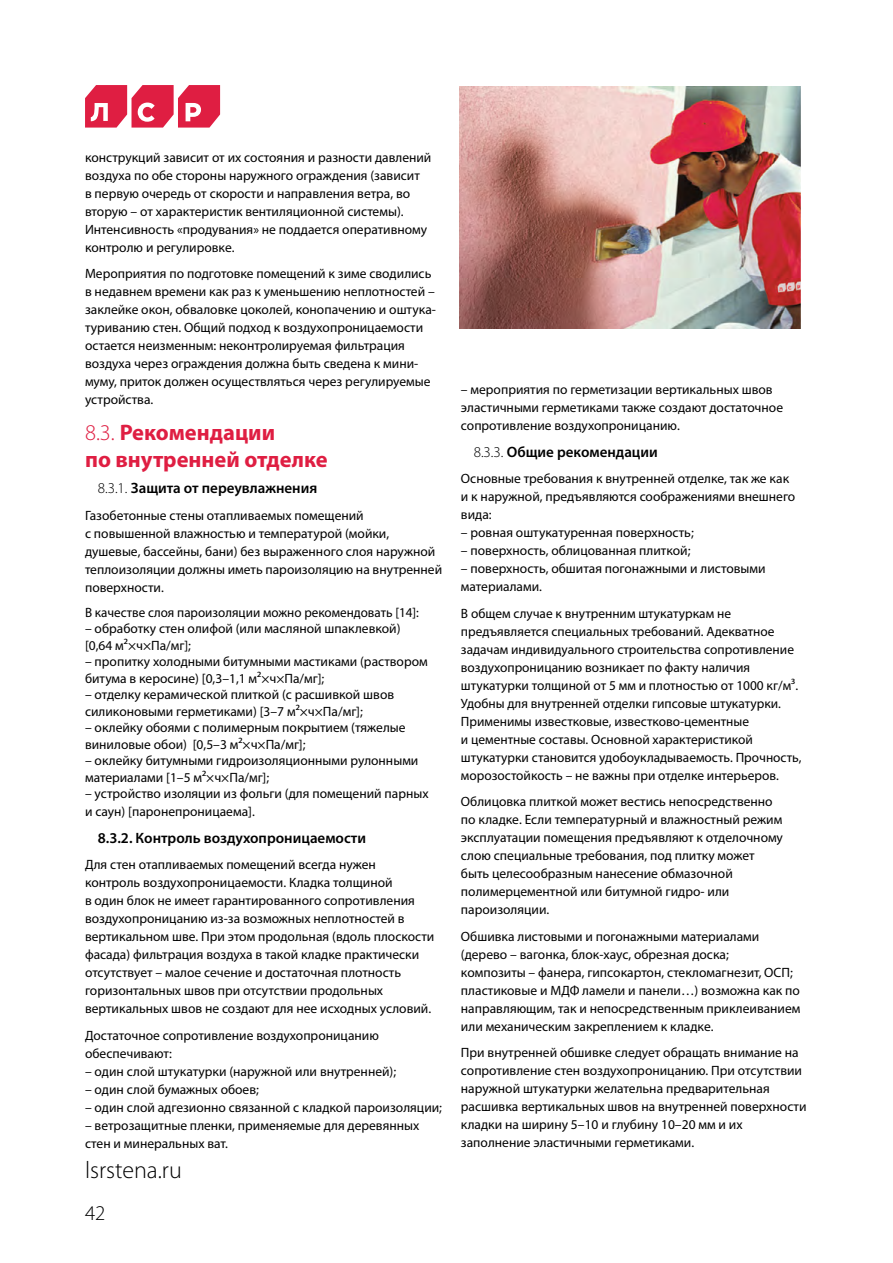
<style>
.page{position:relative;width:893px;height:1263px;background:#fff}
.page>*{position:absolute;margin:0;border:0;box-sizing:border-box;transform-origin:0 0}
.t1{font:300 24px "Myriad Pro";color:#000}
.t2{font:700 22.5px/27px "Myriad Pro";color:#df1e42}
.t3{font:300 21px "Myriad Pro";color:#000}
.t4{font:600 15px "Myriad Pro";color:#000}
.t5{font:13.5px/18px "Myriad Pro";color:#000}
.s1{font-weight:300}
</style>
<div class="page">
<svg style="left:85px;top:85px;width:135px;height:43px"></svg>
<img style="left:459px;top:86px;width:341px;height:242px">
<p class="t5" style="left:85px;top:148px;width:348px">конструкций зависит от их состояния и разности давлений воздуха по обе стороны наружного ограждения (зависит<br>в первую очередь от скорости и направления ветра, во вторую – от характеристик вентиляционной системы).<br>Интенсивность «продувания» не поддается оперативному контролю и регулировке.</p>
<p class="t5" style="left:85px;top:264px;width:352px">Мероприятия по подготовке помещений к зиме сводились в недавнем времени как раз к уменьшению неплотностей – заклейке окон, обваловке цоколей, конопачению и оштука&shy;туриванию стен. Общий подход к воздухопроницаемости остается неизменным: неконтролируемая фильтрация воздуха через ограждения должна быть сведена к мини&shy;муму, приток должен осуществляться через регулируемые устройства.</p>
<h2 class="t2" style="left:85px;top:418px;width:244px"><span class="s1">8.3.</span> Рекомендации<br>по внутренней отделке</h2>
<p class="t4" style="left:98px;top:479px;width:221px"><span class="s1">8.3.1.</span> Защита от переувлажнения</p>
<p class="t5" style="left:85px;top:506px;width:359px">Газобетонные стены отапливаемых помещений<br>с повышенной влажностью и температурой (мойки, душевые, бассейны, бани) без выраженного слоя наружной теплоизоляции должны иметь пароизоляцию на внутренней поверхности.</p>
<p class="t5" style="left:85px;top:603px;width:335px">В качестве слоя пароизоляции можно рекомендовать [14]:</p>
<p class="t5" style="left:85px;top:620px;width:317px;line-height:16.5px">– обработку стен олифой (или масляной шпаклевкой) [0,64 м²×ч×Па/мг];</p>
<p class="t5" style="left:85px;top:653px;width:344px;line-height:16.5px">– пропитку холодными битумными мастиками (раствором битума в керосине) [0,3–1,1 м²×ч×Па/мг];</p>
<p class="t5" style="left:85px;top:686px;width:311px;line-height:16.5px">– отделку керамической плиткой (с расшивкой швов силиконовыми герметиками) [3–7 м²×ч×Па/мг];</p>
<p class="t5" style="left:85px;top:719px;width:322px;line-height:16.5px">– оклейку обоями с полимерным покрытием (тяжелые виниловые обои) [0,5–3 м²×ч×Па/мг];</p>
<p class="t5" style="left:85px;top:752px;width:335px;line-height:16.5px">– оклейку битумными гидроизоляционными рулонными материалами [1–5 м²×ч×Па/мг];</p>
<p class="t5" style="left:85px;top:784px;width:345px">– устройство изоляции из фольги (для помещений парных и саун) [паронепроницаема].</p>
<p class="t4" style="left:98px;top:828px;width:270px">8.3.2. Контроль воздухопроницаемости</p>
<p class="t5" style="left:85px;top:855px;width:351px">Для стен отапливаемых помещений всегда нужен контроль воздухопроницаемости. Кладка толщиной<br>в один блок не имеет гарантированного сопротивления воздухопроницанию из-за возможных неплотностей в вертикальном шве. При этом продольная (вдоль плоскости фасада) фильтрация воздуха в такой кладке практически отсутствует – малое сечение и достаточная плотность горизонтальных швов при отсутствии продольных вертикальных швов не создают для нее исходных условий.</p>
<p class="t5" style="left:85px;top:1026px;width:295px">Достаточное сопротивление воздухопроницанию обеспечивают:</p>
<p class="t5" style="left:85px;top:1062px;width:313px">– один слой штукатурки (наружной или внутренней);</p>
<p class="t5" style="left:85px;top:1080px;width:175px">– один слой бумажных обоев;</p>
<p class="t5" style="left:85px;top:1098px;width:359px">– один слой адгезионно связанной с кладкой пароизоляции;</p>
<p class="t5" style="left:85px;top:1116px;width:336px">– ветрозащитные пленки, применяемые для деревянных стен и минеральных ват.</p>
<h1 class="t1" style="left:85px;top:1157px;width:98px">lsrstena.ru</h1>
<h3 class="t3" style="left:85px;top:1202px;width:22px">42</h3>
<p class="t5" style="left:461px;top:380px;width:324px">– мероприятия по герметизации вертикальных швов эластичными герметиками также создают достаточное сопротивление воздухопроницанию.</p>
<p class="t4" style="left:474px;top:442px;width:186px"><span class="s1">8.3.3.</span> Общие рекомендации</p>
<p class="t5" style="left:461px;top:469px;width:336px">Основные требования к внутренней отделке, так же как и к наружной, предъявляются соображениями внешнего вида:</p>
<p class="t5" style="left:461px;top:523px;width:234px">– ровная оштукатуренная поверхность;</p>
<p class="t5" style="left:461px;top:541px;width:231px">– поверхность, облицованная плиткой;</p>
<p class="t5" style="left:461px;top:559px;width:306px">– поверхность, обшитая погонажными и листовыми материалами.</p>
<p class="t5" style="left:461px;top:604px;width:342px">В общем случае к внутренним штукатуркам не предъявляется специальных требований. Адекватное задачам индивидуального строительства сопротивление воздухопроницанию возникает по факту наличия штукатурки толщиной от 5 мм и плотностью от 1000 кг/м³.<br>Удобны для внутренней отделки гипсовые штукатурки.<br>Применимы известковые, известково-цементные<br>и цементные составы. Основной характеристикой штукатурки становится удобоукладываемость. Прочность, морозостойкость – не важны при отделке интерьеров.</p>
<p class="t5" style="left:461px;top:792px;width:324px">Облицовка плиткой может вестись непосредственно по кладке. Если температурный и влажностный режим эксплуатации помещения предъявляют к отделочному слою специальные требования, под плитку может быть целесообразным нанесение обмазочной полимерцементной или битумной гидро- или пароизоляции.</p>
<p class="t5" style="left:461px;top:927px;width:341px">Обшивка листовыми и погонажными материалами (дерево – вагонка, блок-хаус, обрезная доска;<br>композиты – фанера, гипсокартон, стекломагнезит, ОСП; пластиковые и МДФ ламели и панели…) возможна как по направляющим, так и непосредственным приклеиванием или механическим закреплением к кладке.</p>
<p class="t5" style="left:461px;top:1043px;width:347px">При внутренней обшивке следует обращать внимание на сопротивление стен воздухопроницанию. При отсутствии наружной штукатурки желательна предварительная расшивка вертикальных швов на внутренней поверхности кладки на ширину 5–10 и глубину 10–20 мм и их заполнение эластичными герметиками.</p>
</div>
